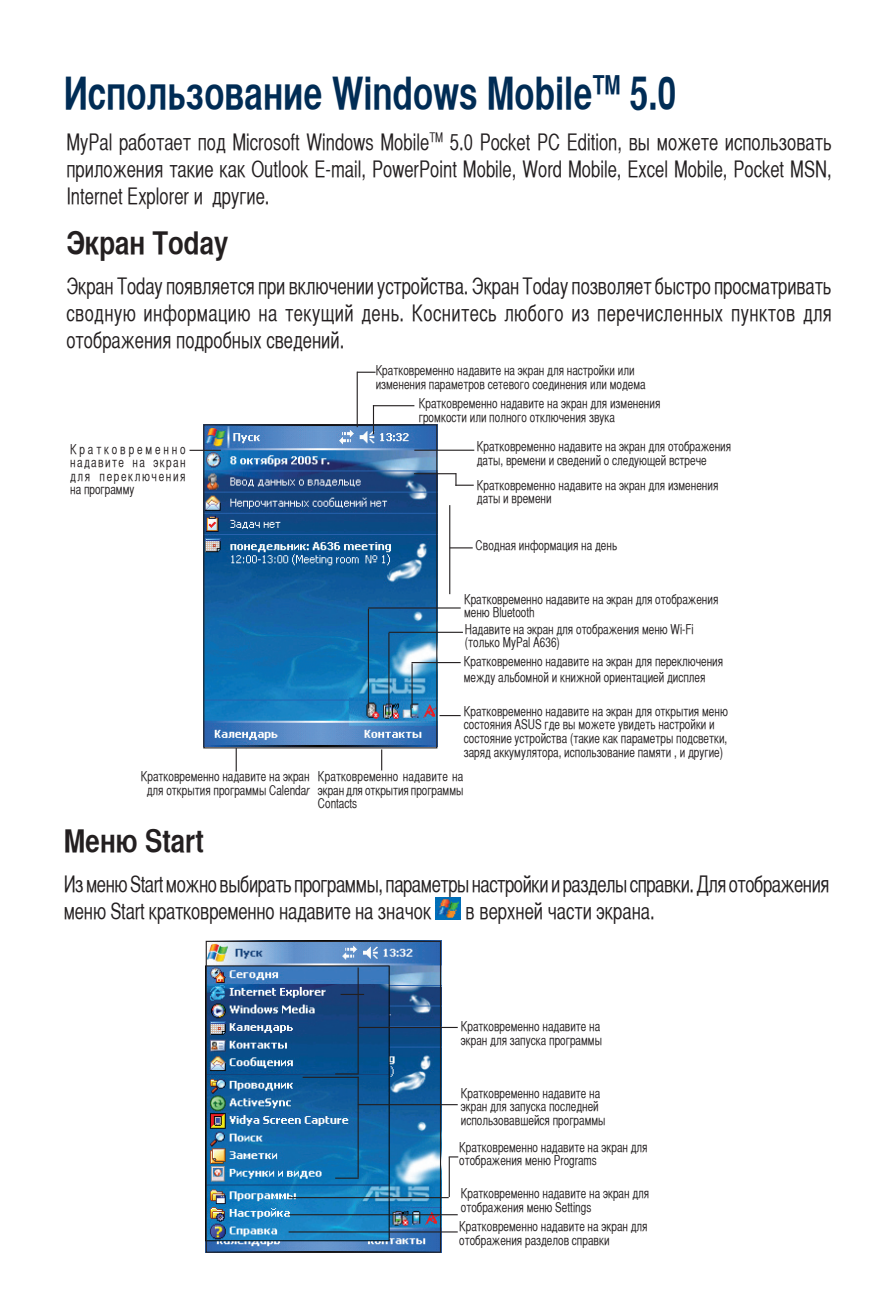
<style>
.page{position:relative;width:893px;height:1308px;background:#fff}
.page>*{position:absolute;margin:0;border:0;box-sizing:border-box;transform-origin:0 0}
.t1{font:45px "Helvetica CY Bold";color:#002c55;scale:.9 1}
.t2{font:31.5px "Helvetica CY Bold";color:#231f20}
.t3{font:22.5px/27px "Helvetica CY Plain";color:#231f20;text-align:justify;scale:.9 1}
.t4{font:22.5px/27px "Helvetica CY Plain";letter-spacing:-.02em;color:#231f20;scale:.9 1}
.t5{font:13.5px/13.5px "Helvetica CY Plain";color:#231f20;scale:.9 1}
.s1{font-family:"Helvetica CY Oblique"}
</style>
<div class="page">
<img style="left:436px;top:897px;width:25px;height:22px">
<img style="left:205px;top:426px;width:230px;height:320px">
<hr style="left:368px;top:609px;width:1px;height:99px;background:#231f20">
<hr style="left:368px;top:607px;width:93px;height:1px;background:#231f20">
<div style="left:203px;top:424px;width:234px;height:324px;border:1px solid #231f20"></div>
<hr style="left:414px;top:473px;width:42px;height:1px;background:#231f20">
<hr style="left:414px;top:449px;width:60px;height:2px;background:#231f20">
<hr style="left:190px;top:450px;width:31px;height:1px;background:#231f20">
<hr style="left:357px;top:372px;width:1px;height:55px;background:#231f20">
<svg style="left:373px;top:406px;width:1px;height:28px"></svg>
<hr style="left:373px;top:405px;width:41px;height:1px;background:#231f20">
<svg style="left:455px;top:473px;width:19px;height:13px"></svg>
<hr style="left:449px;top:505px;width:1px;height:89px;background:#231f20">
<svg style="left:450px;top:547px;width:23px;height:1px"></svg>
<svg style="left:236px;top:748px;width:1px;height:23px"></svg>
<svg style="left:439px;top:715px;width:22px;height:1px"></svg>
<hr style="left:411px;top:662px;width:50px;height:1px;background:#231f20">
<hr style="left:411px;top:663px;width:2px;height:45px;background:#231f20">
<svg style="left:381px;top:749px;width:1px;height:21px"></svg>
<hr style="left:388px;top:633px;width:1px;height:81px;background:#231f20">
<hr style="left:389px;top:631px;width:74px;height:2px;background:#231f20">
<img style="left:208px;top:942px;width:231px;height:308px">
<hr style="left:358px;top:1104px;width:100px;height:1px;background:#231f20">
<hr style="left:358px;top:1026px;width:100px;height:2px;background:#231f20">
<div style="left:206px;top:940px;width:235px;height:312px;border:1px solid #231f20"></div>
<hr style="left:341px;top:993px;width:23px;height:2px;background:#231f20">
<svg style="left:335px;top:1073px;width:24px;height:1px"></svg>
<hr style="left:358px;top:967px;width:1px;height:106px;background:#231f20">
<hr style="left:289px;top:1197px;width:160px;height:1px;background:#231f20">
<hr style="left:289px;top:1214px;width:169px;height:1px;background:#231f20">
<hr style="left:289px;top:1231px;width:169px;height:1px;background:#231f20">
<hr style="left:303px;top:1076px;width:56px;height:1px;background:#231f20">
<svg style="left:335px;top:1177px;width:24px;height:1px"></svg>
<hr style="left:358px;top:1076px;width:1px;height:101px;background:#231f20">
<hr style="left:449px;top:1157px;width:1px;height:40px;background:#231f20">
<svg style="left:357px;top:372px;width:19px;height:1px"></svg>
<h1 class="t1" style="left:64px;top:66px;width:682px">Использование Windows Mobile<sup>TM</sup> 5.0</h1>
<h3 class="t3" style="left:66px;top:128px;width:852px">MyPal работает под Microsoft Windows Mobile<sup>TM</sup> 5.0 Pocket PC Edition, вы можете использовать приложения такие как Outlook E-mail, PowerPoint Mobile, Word Mobile, Excel Mobile, Pocket MSN, Internet Explorer и другие.</h3>
<h2 class="t2" style="left:66px;top:224px;width:164px">Экран Today</h2>
<h3 class="t3" style="left:66px;top:272px;width:852px">Экран Today появляется при включении устройства. Экран Today позволяет быстро просматривать сводную информацию на текущий день. Коснитесь любого из перечисленных пунктов для отображения подробных сведений.</h3>
<p class="t5" style="left:376px;top:363px;width:302px">Кратковременно надавите на экран для настройки или изменения параметров сетевого соединения или модема</p>
<p class="t5" style="left:70px;top:442px;width:130px;text-align:justify">Кратковременно надавите на экран для переключения на программу</p>
<p class="t5" style="left:419px;top:397px;width:270px">Кратковременно надавите на экран для изменения громкости или полного отключения звука</p>
<p class="t5" style="left:477px;top:440px;width:284px">Кратковременно надавите на экран для отображения даты, времени и сведений о следующей встрече</p>
<p class="t5" style="left:477px;top:478px;width:270px">Кратковременно надавите на экран для изменения даты и времени</p>
<p class="t5" style="left:476px;top:539px;width:159px">Сводная информация на день</p>
<p class="t5" style="left:464px;top:592px;width:284px">Кратковременно надавите на экран для отображения меню Bluetooth</p>
<p class="t5" style="left:465px;top:622px;width:256px">Надавите на экран для отображения меню Wi-Fi (только MyPal A636)</p>
<p class="t5" style="left:464px;top:653px;width:290px;line-height:16.2px">Кратковременно надавите на экран для переключения между альбомной и книжной ориентацией дисплея</p>
<p class="t5" style="left:464px;top:704px;width:295px">Кратковременно надавите на экран для открытия меню состояния ASUS где вы можете увидеть настройки и состояние устройства (такие как параметры подсветки, заряд аккумулятора, использование памяти , и другие)</p>
<p class="t5" style="left:141px;top:770px;width:189px;text-align:center">Кратковременно надавите на экран для открытия программы Calenda<span class="s1">r</span></p>
<p class="t5" style="left:318px;top:770px;width:163px;text-align:justify">Кратковременно надавите на экран для открытия программы Contacts</p>
<h2 class="t2" style="left:64px;top:822px;width:142px">Меню Start</h2>
<h3 class="t4" style="left:64px;top:870px;width:852px">Из меню Start можно выбирать программы, параметры настройки и разделы справки. Для отображения меню Start кратковременно надавите на значок</h3>
<h3 class="t3" style="left:466px;top:897px;width:212px">в верхней части экрана.</h3>
<p class="t5" style="left:461px;top:1019px;width:158px">Кратковременно надавите на экран для запуска программы</p>
<p class="t5" style="left:461px;top:1086px;width:162px">Кратковременно надавите на экран для запуска последней использовавшейся программы</p>
<p class="t5" style="left:459px;top:1140px;width:211px">Кратковременно надавите на экран для отображения меню Programs</p>
<p class="t5" style="left:461px;top:1186px;width:211px">Кратковременно надавите на экран для отображения меню Settings</p>
<p class="t5" style="left:459px;top:1219px;width:211px">Кратковременно надавите на экран для отображения разделов справки</p>
</div>
